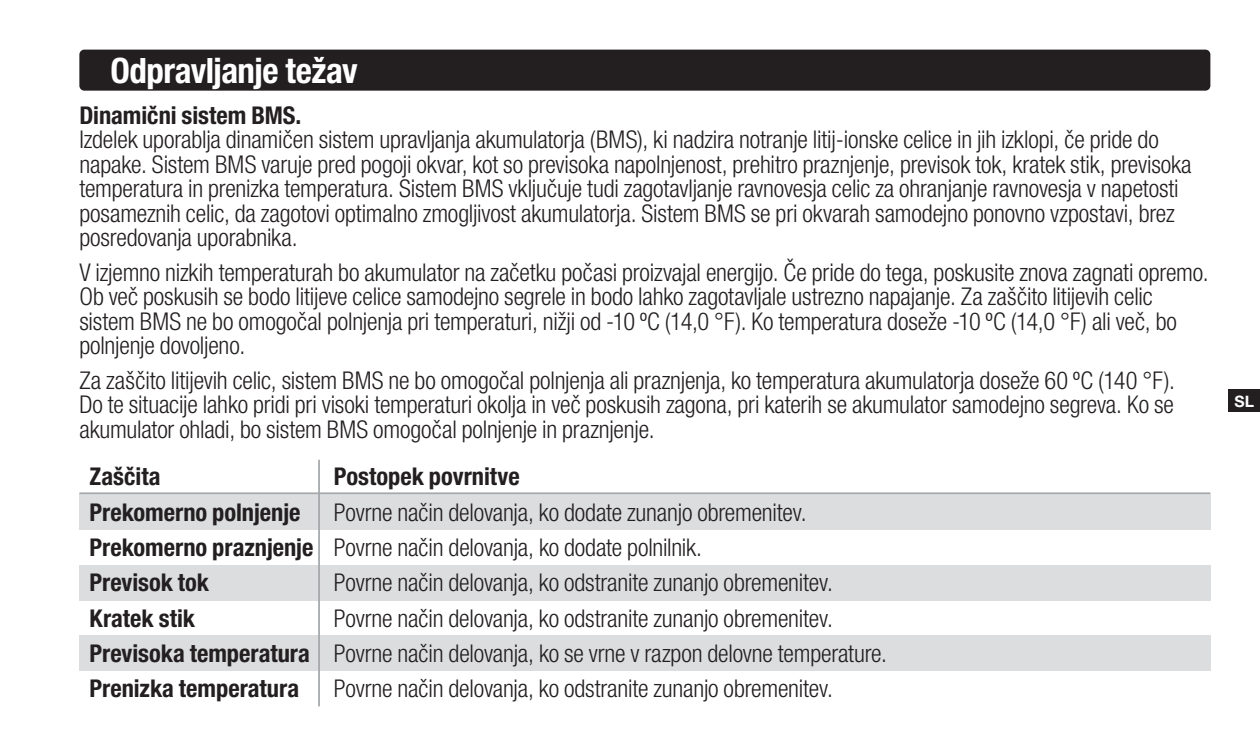
<style>
.page{position:relative;width:1260px;height:756px;background:#fff}
.page>*{position:absolute;margin:0;border:0;box-sizing:border-box;transform-origin:0 0}
.t1{font:700 condensed 35px "Helvetica Neue LTW1 G";letter-spacing:-.015em;color:#fff}
.NOCO_HN_Cond-Text{font:300 condensed 24.5px/24.5px "Helvetica Neue LTW1 G";letter-spacing:-.01em;color:#231f20}
.NOCO_HN_Cond-Text-2{font:700 condensed 24.5px "Helvetica Neue LTW1 G";color:#231f20}
.t2{font:700 15.75px "Helvetica Neue LT Std";color:#fff}
</style>
<div class="page">
<div style="left:1228px;top:389px;width:32px;height:23px;background:#231f20"></div>
<div style="left:79px;top:494px;width:1131px;height:36px;background:#dcdddf"></div>
<div style="left:79px;top:565px;width:1131px;height:35px;background:#dcdddf"></div>
<div style="left:79px;top:636px;width:1131px;height:35px;background:#dcdddf"></div>
<hr style="left:79px;top:492px;width:1131px;height:2px;background:#a6a8ab">
<div style="left:79px;top:50px;width:1131px;height:41px;background:#231f20;border-radius:5px"></div>
<hr style="left:318px;top:460px;width:2px;height:246px;background:#a5a8ab">
<p class="t1" style="left:110px;top:49px;width:249px">Odpravljanje težav</p>
<p class="NOCO_HN_Cond-Text-2" style="left:79px;top:100px;width:224px">Dinamični sistem BMS.</p>
<p class="NOCO_HN_Cond-Text" style="left:79px;top:128px;width:1114px">Izdelek uporablja dinamičen sistem upravljanja akumulatorja (BMS), ki nadzira notranje litij-ionske celice in jih izklopi, če pride do napake. Sistem BMS varuje pred pogoji okvar, kot so previsoka napolnjenost, prehitro praznjenje, previsok tok, kratek stik, previsoka temperatura in prenizka temperatura. Sistem BMS vključuje tudi zagotavljanje ravnovesja celic za ohranjanje ravnovesja v napetosti posameznih celic, da zagotovi optimalno zmogljivost akumulatorja. Sistem BMS se pri okvarah samodejno ponovno vzpostavi, brez posredovanja uporabnika.</p>
<p class="NOCO_HN_Cond-Text" style="left:79px;top:260px;width:1131px">V izjemno nizkih temperaturah bo akumulator na začetku počasi proizvajal energijo. Če pride do tega, poskusite znova zagnati opremo.<br>Ob več poskusih se bodo litijeve celice samodejno segrele in bodo lahko zagotavljale ustrezno napajanje. Za zaščito litijevih celic sistem BMS ne bo omogočal polnjenja pri temperaturi, nižji od -10 ºC (14,0 °F). Ko temperatura doseže -10 ºC (14,0 °F) ali več, bo polnjenje dovoljeno.</p>
<p class="NOCO_HN_Cond-Text" style="left:79px;top:368px;width:1097px;text-align:justify">Za zaščito litijevih celic, sistem BMS ne bo omogočal polnjenja ali praznjenja, ko temperatura akumulatorja doseže 60 ºC (140 °F).<br>Do te situacije lahko pridi pri visoki temperaturi okolja in več poskusih zagona, pri katerih se akumulator samodejno segreva. Ko se akumulator ohladi, bo sistem BMS omogočal polnjenje in praznjenje.</p>
<p class="NOCO_HN_Cond-Text-2" style="left:89px;top:461px;width:73px">Zaščita</p>
<p class="NOCO_HN_Cond-Text-2" style="left:334px;top:461px;width:187px">Postopek povrnitve</p>
<p class="NOCO_HN_Cond-Text-2" style="left:89px;top:497px;width:213px">Prekomerno polnjenje</p>
<p class="NOCO_HN_Cond-Text-2" style="left:89px;top:533px;width:226px">Prekomerno praznjenje</p>
<p class="NOCO_HN_Cond-Text-2" style="left:89px;top:568px;width:121px">Previsok tok</p>
<p class="NOCO_HN_Cond-Text-2" style="left:89px;top:603px;width:107px">Kratek stik</p>
<p class="NOCO_HN_Cond-Text-2" style="left:89px;top:639px;width:222px">Previsoka temperatura</p>
<p class="NOCO_HN_Cond-Text-2" style="left:89px;top:674px;width:211px">Prenizka temperatura</p>
<p class="NOCO_HN_Cond-Text" style="left:334px;top:500px;width:474px">Povrne način delovanja, ko dodate zunanjo obremenitev.</p>
<p class="NOCO_HN_Cond-Text" style="left:334px;top:535px;width:370px">Povrne način delovanja, ko dodate polnilnik.</p>
<p class="NOCO_HN_Cond-Text" style="left:334px;top:571px;width:501px">Povrne način delovanja, ko odstranite zunanjo obremenitev.</p>
<p class="NOCO_HN_Cond-Text" style="left:334px;top:606px;width:501px">Povrne način delovanja, ko odstranite zunanjo obremenitev.</p>
<p class="NOCO_HN_Cond-Text" style="left:334px;top:641px;width:555px">Povrne način delovanja, ko se vrne v razpon delovne temperature.</p>
<p class="NOCO_HN_Cond-Text" style="left:334px;top:677px;width:501px">Povrne način delovanja, ko odstranite zunanjo obremenitev.</p>
<p class="t2" style="left:1234px;top:391px;width:21px">SL</p>
</div>
